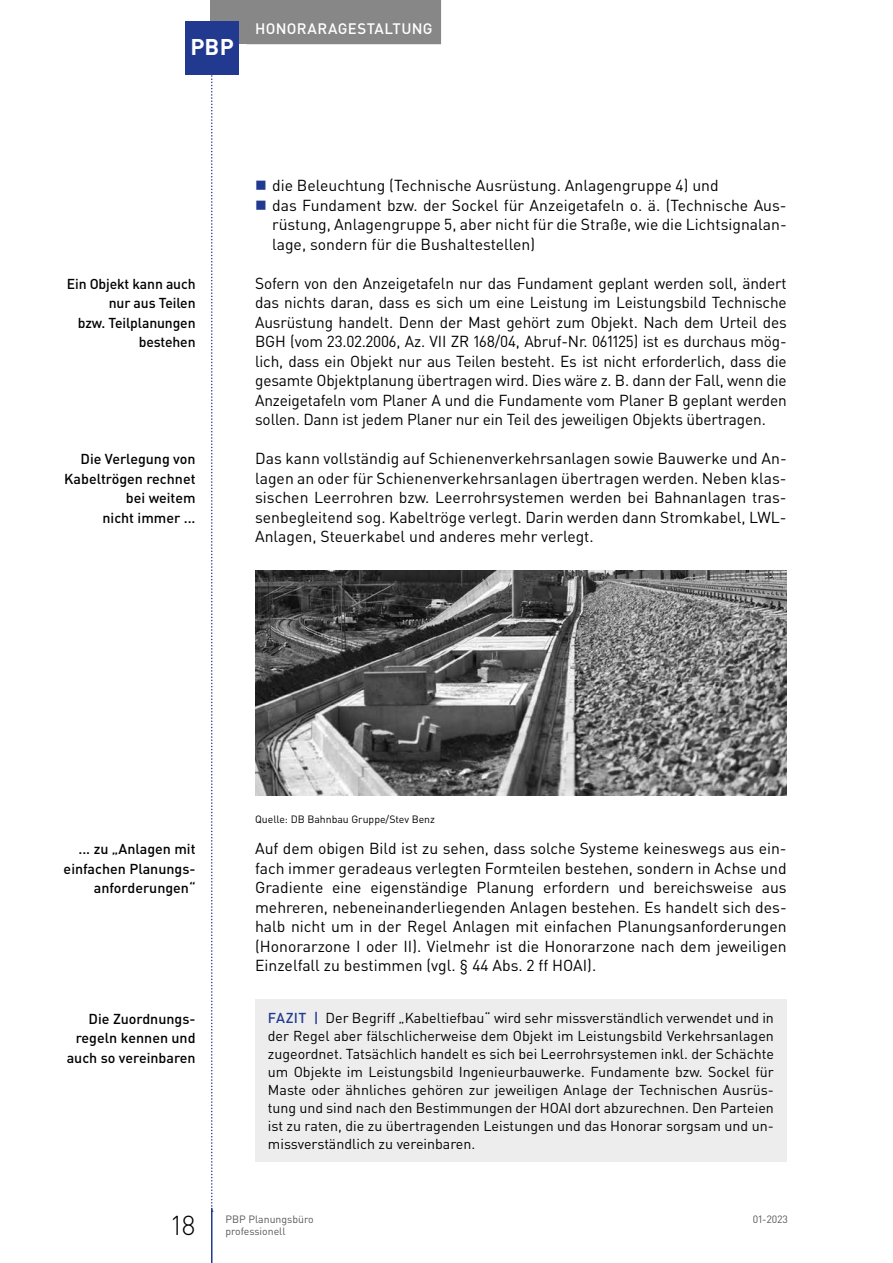
<style>
.page{position:relative;width:893px;height:1263px;background:#fff}
.page>*{position:absolute;margin:0;border:0;box-sizing:border-box;transform-origin:0 0}
.t1{font:300 27px "DIN Pro";color:#000}
.t2{font:700 22.5px "DIN Pro";color:#fff}
.t3{font:15.75px/19.5px "DIN Pro";color:#000;text-align:justify}
.t4{font:500 15px "DIN Pro";letter-spacing:.02em;color:#fff}
.t5{font:14.25px/18px "DIN Pro";color:#000;text-align:justify}
.t6{font:500 14.25px/19.5px "DIN Pro";color:#000;text-align:right}
.t7{font:10.5px "DIN Pro";color:#575756}
.t8{font:10.5px "DIN Pro";color:#000}
.s1{font-weight:500;color:#213a8f}
</style>
<div class="page">
<svg style="left:211px;top:74px;width:2px;height:1138px"></svg>
<div style="left:210px;top:0;width:45px;height:44px;background:#878787"></div>
<hr style="left:211px;top:1208px;width:1px;height:55px;background:#213a8f">
<div style="left:247px;top:0;width:194px;height:44px;background:#878787"></div>
<div style="left:185px;top:21px;width:54px;height:53px;background:#213a8f"></div>
<div style="left:255px;top:999px;width:532px;height:163px;background:#ededed"></div>
<img style="left:255px;top:570px;width:532px;height:225px">
<h2 class="t2" style="left:190px;top:32px;width:45px">PBP</h2>
<p class="t4" style="left:255px;top:18px;width:179px">Honoraragestaltung</p>
<p class="t6" style="left:67px;top:273px;width:130px">Ein Objekt kann auch nur aus Teilen<br>bzw. Teilplanungen bestehen</p>
<p class="t6" style="left:64px;top:449px;width:133px">Die Verlegung von<br>Kabeltrögen rechnet bei weitem<br>nicht immer ...</p>
<p class="t3" style="left:272px;top:175px;width:516px;text-align:left">die Beleuchtung (Technische Ausrüstung. Anlagengruppe 4) und<br>das Fundament bzw. der Sockel für Anzeigetafeln o. ä. (Technische Aus&shy;rüstung, Anlagengruppe 5, aber nicht für die Straße, wie die Lichtsignalan&shy;lage, sondern für die Bushaltestellen)</p>
<p class="t3" style="left:255px;top:273px;width:533px">Sofern von den Anzeigetafeln nur das Fundament geplant werden soll, ändert das nichts daran, dass es sich um eine Leistung im Leistungsbild Technische Ausrüstung handelt. Denn der Mast gehört zum Objekt. Nach dem Urteil des BGH (vom 23.02.2006, Az. VII ZR 168/04, Abruf-Nr. 061125) ist es durchaus mög&shy;lich, dass ein Objekt nur aus Teilen besteht. Es ist nicht erforderlich, dass die gesamte Objektplanung übertragen wird. Dies wäre z. B. dann der Fall, wenn die Anzeigetafeln vom Planer A und die Fundamente vom Planer B geplant werden sollen. Dann ist jedem Planer nur ein Teil des jeweiligen Objekts übertragen.</p>
<p class="t3" style="left:255px;top:448px;width:533px">Das kann vollständig auf Schienenverkehrsanlagen sowie Bauwerke und An&shy;lagen an oder für Schienenverkehrsanlagen übertragen werden. Neben klas&shy;sischen Leerrohren bzw. Leerrohrsystemen werden bei Bahnanlagen tras&shy;senbegleitend sog. Kabeltröge verlegt. Darin werden dann Stromkabel, LWL-Anlagen, Steuerkabel und anderes mehr verlegt.</p>
<p class="t6" style="left:64px;top:839px;width:133px">... zu „Anlagen mit einfachen Planungs&shy;anforderungen“</p>
<p class="t6" style="left:67px;top:1008px;width:130px">Die Zuordnungs&shy;regeln kennen und auch so vereinbaren</p>
<p class="t8" style="left:255px;top:812px;width:181px">Quelle: DB Bahnbau Gruppe/Stev Benz</p>
<p class="t3" style="left:255px;top:838px;width:533px">Auf dem obigen Bild ist zu sehen, dass solche Systeme keineswegs aus ein&shy;fach immer geradeaus verlegten Formteilen bestehen, sondern in Achse und Gradiente eine eigenständige Planung erfordern und bereichsweise aus mehreren, nebeneinanderliegenden Anlagen bestehen. Es handelt sich des&shy;halb nicht um in der Regel Anlagen mit einfachen Planungsanforderungen (Honorarzone I oder II). Vielmehr ist die Honorarzone nach dem jeweiligen Einzelfall zu bestimmen (vgl. § 44 Abs. 2 ff HOAI).</p>
<p class="t5" style="left:268px;top:1008px;width:508px"><span class="s1">FAZIT |</span> Der Begriff „Kabeltiefbau“ wird sehr missverständlich verwendet und in der Regel aber fälschlicherweise dem Objekt im Leistungsbild Verkehrsanlagen zugeordnet. Tatsächlich handelt es sich bei Leerrohrsystemen inkl. der Schächte um Objekte im Leistungsbild Ingenieurbauwerke. Fundamente bzw. Sockel für Maste oder ähnliches gehören zur jeweiligen Anlage der Technischen Ausrüs&shy;tung und sind nach den Bestimmungen der HOAI dort abzurechnen. Den Parteien ist zu raten, die zu übertragenden Leistungen und das Honorar sorgsam und un&shy;missverständlich zu vereinbaren.</p>
<h1 class="t1" style="left:172px;top:1207px;width:25px">18</h1>
<p class="t7" style="left:225px;top:1212px;width:90px">PBP Planungsbüro</p>
<p class="t7" style="left:753px;top:1212px;width:36px">01-2023</p>
<p class="t7" style="left:225px;top:1224px;width:62px">professionell</p>
</div>
